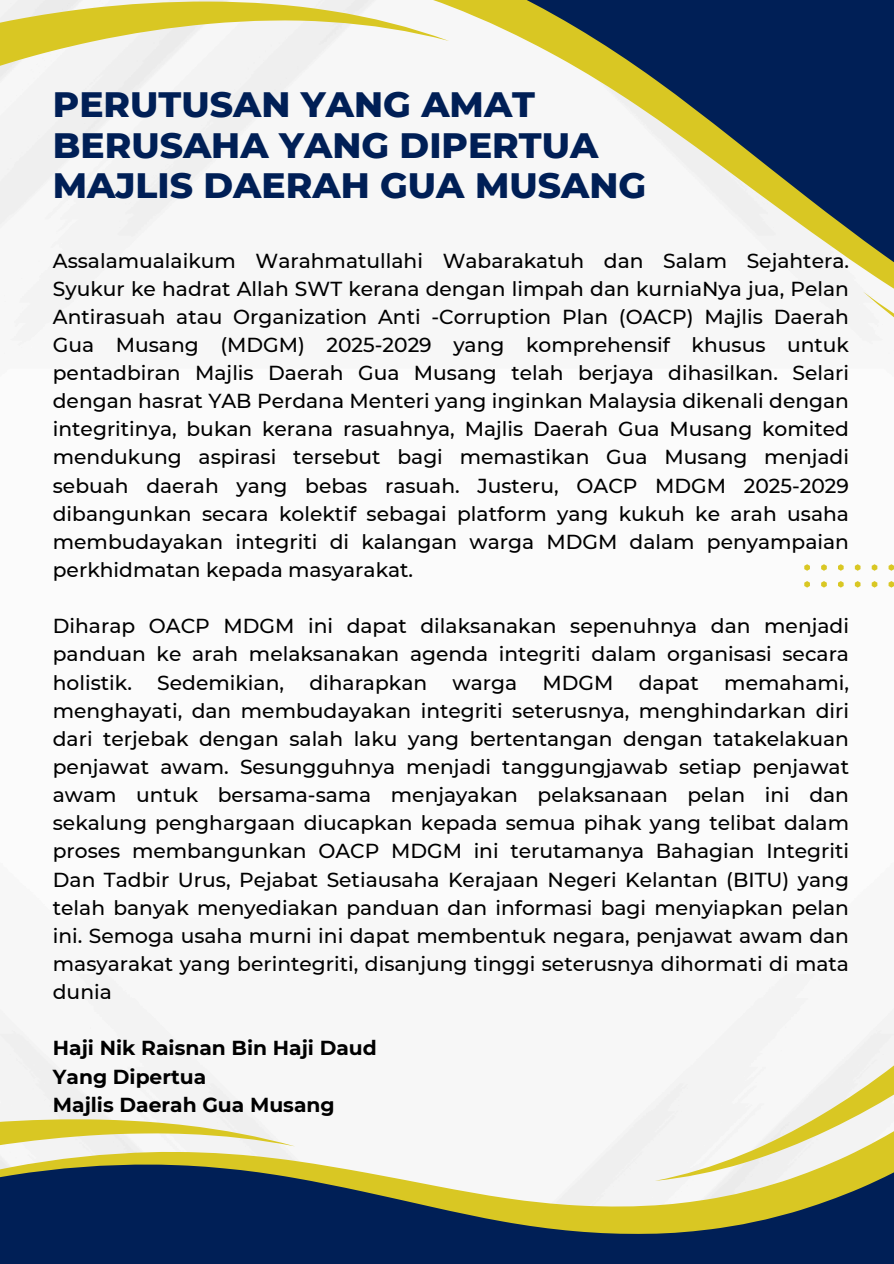
<style>
.page{position:relative;width:894px;height:1264px;background:#fff}
.page>*{position:absolute;margin:0;border:0;box-sizing:border-box;transform-origin:0 0}
.t1{font:800 36px/40.5px "Montserrat";color:#001f56}
.t2{font:500 20.25px/28.2px "Montserrat";color:#000;text-align:justify}
.t3{font:700 20.25px "Montserrat";color:#000}
</style>
<div class="page">
<svg style="left:0;top:1019px;width:893px;height:221px"></svg>
<svg style="left:635px;top:1005px;width:258px;height:177px;fill:#f3f3f3"></svg>
<svg style="left:0;top:1073px;width:295px;height:137px"></svg>
<svg style="left:0;top:0;width:893px;height:354px"></svg>
<svg style="left:0;top:0;width:449px;height:204px;fill:#f3f3f3"></svg>
<svg style="left:833px;top:291px;width:60px;height:63px"></svg>
<div style="left:0;top:1240px;width:893px;height:23px;background:#001f56"></div>
<svg style="left:804px;top:564px;width:89px;height:6px"></svg>
<svg style="left:804px;top:581px;width:89px;height:6px"></svg>
<p class="t1" style="left:53px;top:84px;width:594px">PERUTUSAN YANG AMAT<br>BERUSAHA YANG DIPERTUA<br>MAJLIS DAERAH GUA MUSANG</p>
<h1 class="t2" style="left:53px;top:246px;width:797px">Assalamualaikum Warahmatullahi Wabarakatuh dan Salam Sejahtera.<br>Syukur ke hadrat Allah SWT kerana dengan limpah dan kurniaNya jua, Pelan Antirasuah atau Organization Anti -Corruption Plan (OACP) Majlis Daerah Gua Musang (MDGM) 2025-2029 yang komprehensif khusus untuk pentadbiran Majlis Daerah Gua Musang telah berjaya dihasilkan. Selari dengan hasrat YAB Perdana Menteri yang inginkan Malaysia dikenali dengan integritinya, bukan kerana rasuahnya, Majlis Daerah Gua Musang komited mendukung aspirasi tersebut bagi memastikan Gua Musang menjadi sebuah daerah yang bebas rasuah. Justeru, OACP MDGM 2025-2029 dibangunkan secara kolektif sebagai platform yang kukuh ke arah usaha membudayakan integriti di kalangan warga MDGM dalam penyampaian perkhidmatan kepada masyarakat.</h1>
<p class="t2" style="left:53px;top:612px;width:797px">Diharap OACP MDGM ini dapat dilaksanakan sepenuhnya dan menjadi panduan ke arah melaksanakan agenda integriti dalam organisasi secara holistik.</p>
<p class="t2" style="left:53px;top:668px;width:797px;text-indent:671px">memahami, menghayati, dan membudayakan integriti seterusnya, menghindarkan diri dari terjebak dengan salah laku yang bertentangan dengan tatakelakuan penjawat awam. Sesungguhnya menjadi tanggungjawab setiap penjawat awam untuk bersama-sama menjayakan pelaksanaan pelan ini dan sekalung penghargaan diucapkan kepada semua pihak yang telibat dalam proses membangunkan OACP MDGM ini terutamanya Bahagian Integriti Dan Tadbir Urus, Pejabat Setiausaha Kerajaan Negeri Kelantan (BITU) yang telah banyak menyediakan panduan dan informasi bagi menyiapkan pelan ini. Semoga usaha murni ini dapat membentuk negara, penjawat awam dan masyarakat yang berintegriti, disanjung tinggi seterusnya dihormati di mata dunia</p>
<p class="t3" style="left:53px;top:1035px;width:325px">Haji Nik Raisnan Bin Haji Daud</p>
<p class="t3" style="left:53px;top:1063px;width:155px">Yang Dipertua</p>
<p class="t3" style="left:53px;top:1092px;width:283px">Majlis Daerah Gua Musang</p>
<p class="t2" style="left:157px;top:668px;width:128px">Sedemikian,</p>
<p class="t2" style="left:309px;top:668px;width:119px">diharapkan</p>
<p class="t2" style="left:452px;top:668px;width:66px">warga</p>
<p class="t2" style="left:542px;top:668px;width:72px">MDGM</p>
<p class="t2" style="left:638px;top:668px;width:62px">dapat</p>
</div>
